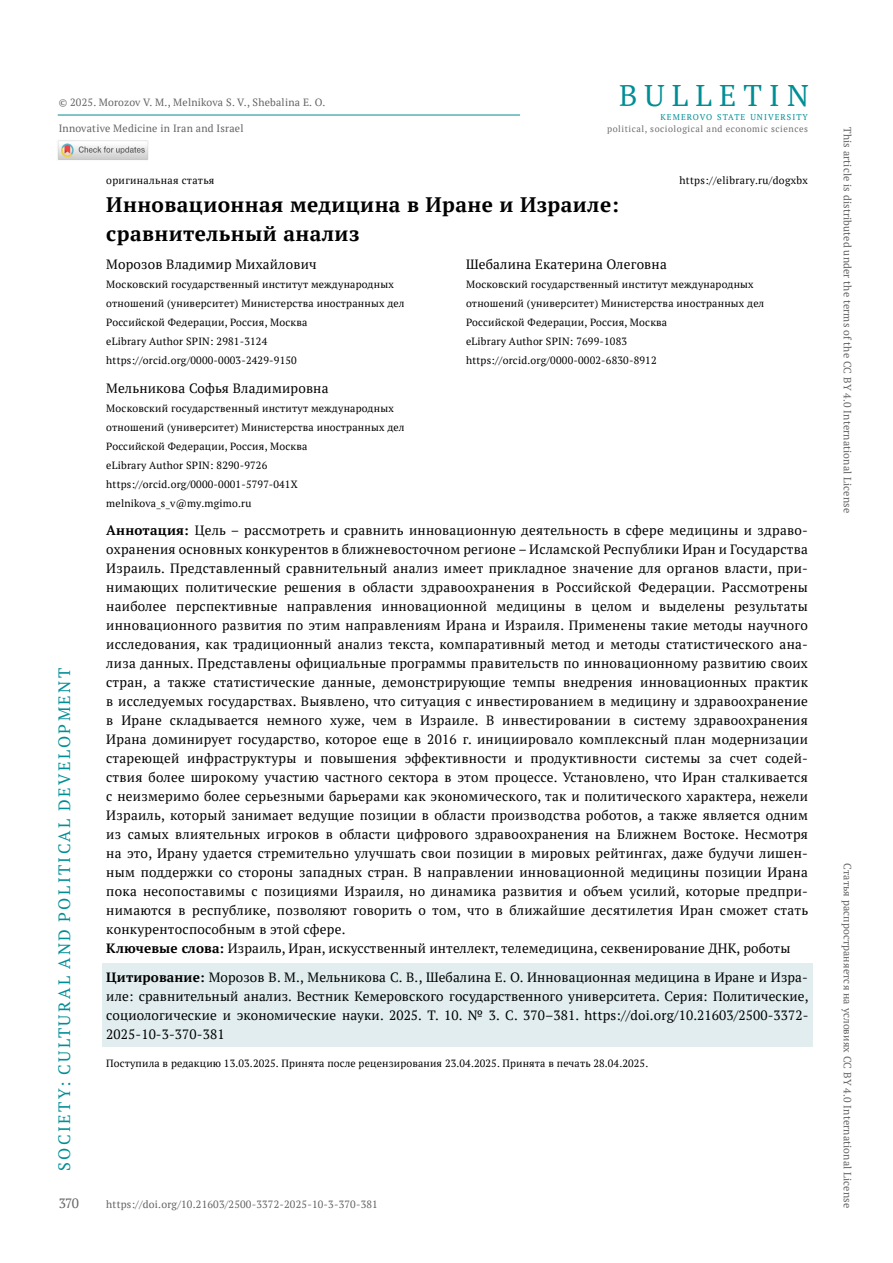
<style>
.page{position:relative;width:893px;height:1263px;background:#fff}
.page>*{position:absolute;margin:0;border:0;box-sizing:border-box;transform-origin:0 0}
.t1{font:29.85px "PT Serif";letter-spacing:.24em;color:#008e95}
.t2{font:700 20.85px/28.5px "PT Serif";letter-spacing:.02em;color:#000}
.t3{font:16.5px "PT Serif";letter-spacing:.15em;color:#008e95}
.t4{font:13.5px/19px "PT Serif";letter-spacing:.02em;color:#000}
.t5{font:13.5px "PT Serif";color:#646363}
.t6{font:10.5px/19px "PT Serif";letter-spacing:.02em;color:#000}
.t7{font:10.5px "PT Serif";letter-spacing:.015em;color:#646363}
.t8{font:9px "PT Serif";letter-spacing:.06em;color:#706f6f}
.t9{font:8.4px "PT Serif";letter-spacing:.13em;color:#008e95}
.s1{font-weight:700}
</style>
<div class="page">
<hr style="left:58px;top:115px;width:462px;height:1px;background:#008e95">
<div style="left:102px;top:964px;width:710px;height:83px;background:#e1edef"></div>
<img style="left:57px;top:140px;width:92px;height:20px">
<p class="t7" style="left:59px;top:96px;width:268px">© 2025. Morozov V. M., Melnikova S. V., Shebalina E. O.</p>
<p class="t7" style="left:59px;top:121px;width:186px">Innovative Medicine in Iran and Israel</p>
<h1 class="t1" style="left:619px;top:77px;width:191px">BULLETIN</h1>
<p class="t9" style="left:660px;top:111px;width:149px">KEMEROVO STATE UNIVERSITY</p>
<p class="t8" style="left:607px;top:123px;width:202px">political, sociological and economic sciences</p>
<p class="t3" style="left:54px;top:1171px;width:505px;rotate:-90deg">SOCIETY: CULTURAL AND POLITICAL DEVELOPMENT</p>
<p class="t5" style="left:59px;top:1194px;width:22px">370</p>
<p class="t6" style="left:106px;top:170px;width:110px">оригинальная статья</p>
<p class="t6" style="left:679px;top:170px;width:130px">https://elibrary.ru/dogxbx</p>
<h2 class="t2" style="left:106px;top:190px;width:514px">Инновационная медицина в Иране и Израиле: сравнительный анализ</h2>
<p class="t4" style="left:106px;top:255px;width:212px">Морозов Владимир Михайлович</p>
<p class="t6" style="left:106px;top:275px;width:300px">Московский государственный институт международных отношений (университет) Министерства иностранных дел Российской Федерации, Россия, Москва<br>eLibrary Author SPIN: 2981-3124 https://orcid.org/0000-0003-2429-9150</p>
<p class="t4" style="left:106px;top:378px;width:224px">Мельникова Софья Владимировна</p>
<p class="t6" style="left:106px;top:398px;width:300px">Московский государственный институт международных отношений (университет) Министерства иностранных дел Российской Федерации, Россия, Москва<br>eLibrary Author SPIN: 8290-9726 https://orcid.org/0000-0001-5797-041X melnikova_s_v@my.mgimo.ru</p>
<p class="t4" style="left:466px;top:255px;width:202px">Шебалина Екатерина Олеговна</p>
<p class="t6" style="left:466px;top:275px;width:300px">Московский государственный институт международных отношений (университет) Министерства иностранных дел Российской Федерации, Россия, Москва<br>eLibrary Author SPIN: 7699-1083 https://orcid.org/0000-0002-6830-8912</p>
<p class="t4" style="left:106px;top:521px;width:703px"><span class="s1">Аннотация:</span> Цель – рассмотреть и сравнить инновационную деятельность в сфере медицины и здраво&shy;охранения основных конкурентов в ближневосточном регионе – Исламской Республики Иран и Государства Израиль. Представленный сравнительный анализ имеет прикладное значение для органов власти, при&shy;нимающих политические решения в области здравоохранения в Российской Федерации. Рассмотрены наиболее перспективные направления инновационной медицины в целом и выделены результаты инновационного развития по этим направлениям Ирана и Израиля. Применены такие методы научного исследования, как традиционный анализ текста, компаративный метод и методы статистического ана&shy;лиза данных. Представлены официальные программы правительств по инновационному развитию своих стран, а также статистические данные, демонстрирующие темпы внедрения инновационных практик в исследуемых государствах. Выявлено, что ситуация с инвестированием в медицину и здравоохранение в Иране складывается немного хуже, чем в Израиле. В инвестировании в систему здравоохранения Ирана доминирует государство, которое еще в 2016 г. инициировало комплексный план модернизации стареющей инфраструктуры и повышения эффективности и продуктивности системы за счет содей&shy;ствия более широкому участию частного сектора в этом процессе. Установлено, что Иран сталкивается с неизмеримо более серьезными барьерами как экономического, так и политического характера, нежели Израиль, который занимает ведущие позиции в области производства роботов, а также является одним из самых влиятельных игроков в области цифрового здравоохранения на Ближнем Востоке. Несмотря на это, Ирану удается стремительно улучшать свои позиции в мировых рейтингах, даже будучи лишен&shy;ным поддержки со стороны западных стран. В направлении инновационной медицины позиции Ирана пока несопоставимы с позициями Израиля, но динамика развития и объем усилий, которые предпри&shy;нимаются в республике, позволяют говорить о том, что в ближайшие десятилетия Иран сможет стать конкурентоспособным в этой сфере.<br><span class="s1">Ключевые слова:</span> Израиль, Иран, искусственный интеллект, телемедицина, секвенирование ДНК, роботы</p>
<p class="t4" style="left:106px;top:967px;width:704px;text-align:justify"><span class="s1">Цитирование:</span> Морозов В. М., Мельникова С. В., Шебалина Е. О. Инновационная медицина в Иране и Изра&shy;иле: сравнительный анализ. Вестник Кемеровского государственного университета. Серия: Политические, социологические и экономические науки. 2025. Т. 10. № 3. С. 370–381. https://doi.org/10.21603/2500-3372- 2025-10-3-370-381</p>
<p class="t6" style="left:106px;top:1054px;width:543px">Поступила в редакцию 13.03.2025. Принята после рецензирования 23.04.2025. Принята в печать 28.04.2025.</p>
<p class="t7" style="left:106px;top:1197px;width:273px">https://doi.org/10.21603/2500-3372-2025-10-3-370-381</p>
<p class="t7" style="left:854px;top:127px;width:387px;rotate:90deg">This article is distributed under the terms of the CC BY 4.0 International License</p>
<p class="t7" style="left:854px;top:863px;width:346px;rotate:90deg">Cтатья распространяется на условиях CC BY 4.0 International License</p>
</div>
